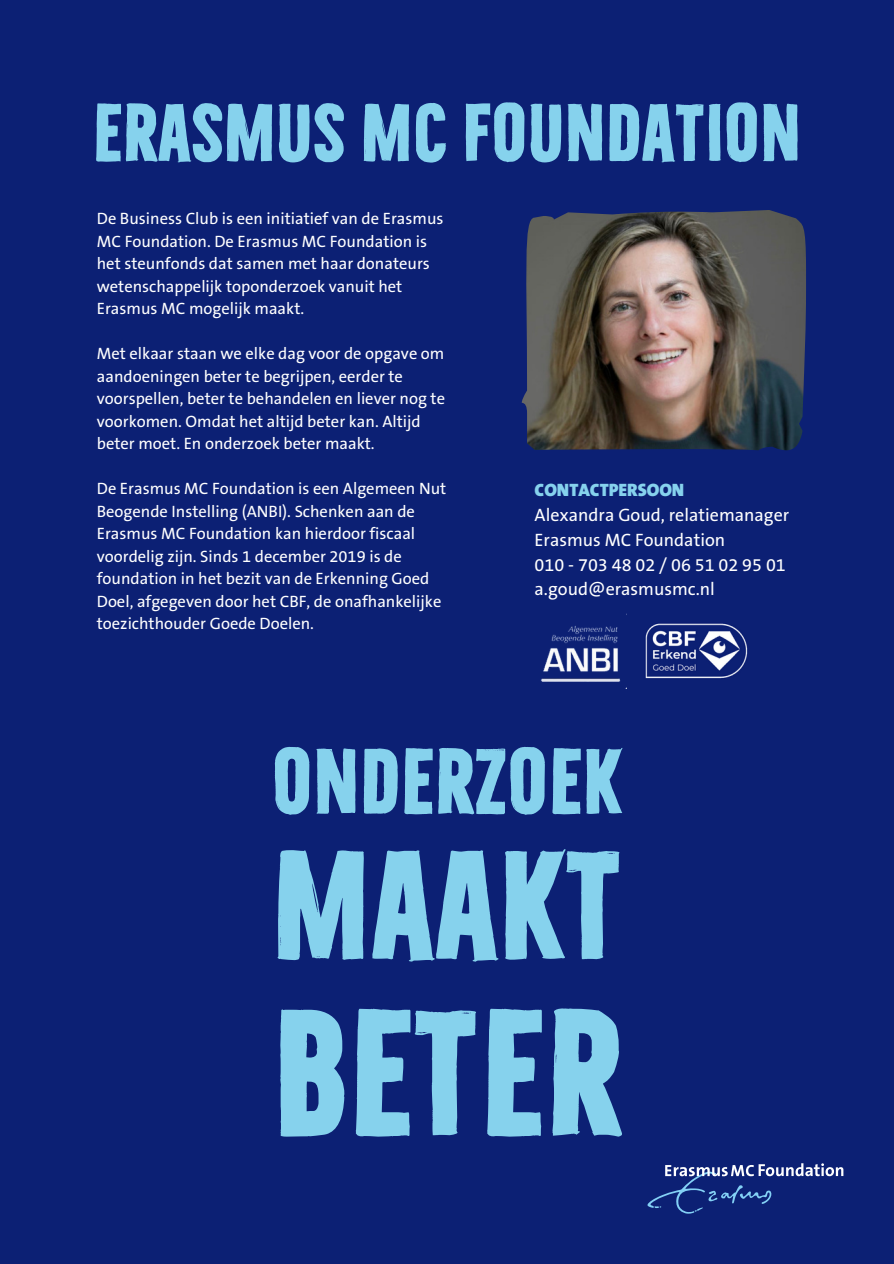
<style>
.page{position:relative;width:894px;height:1264px;background:#fff}
.page>*{position:absolute;margin:0;border:0;box-sizing:border-box;transform-origin:0 0}
.t1{font:700 162.15px "Bellfort Draw Dark";color:#86d2ed}
.t2{font:700 140.55px "Bellfort Draw Dark";color:#86d2ed}
.t3{font:700 84px "Bellfort Draw Dark";color:#86d2ed}
.t4{font:700 73.95px "Bellfort Draw Dark";color:#86d2ed}
.t5{font:18px "The Sans B5 Plain";color:#fff}
.t6{font:900 18px "The Sans B9";color:#86d2ed}
.t7{font:16.5px/22.5px "The Sans B5 Plain";color:#fff}
</style>
<div class="page">
<div style="left:0;top:0;width:893px;height:1263px;background:#0c2074"></div>
<svg style="left:647px;top:1163px;width:196px;height:50px"></svg>
<img style="left:645px;top:623px;width:103px;height:56px">
<img style="left:541px;top:625px;width:80px;height:57px">
<img style="left:521px;top:210px;width:284px;height:240px">
<p class="t4" style="left:92px;top:86px;width:709px">ERASMUS MC FOUNDATION</p>
<p class="t7" style="left:97px;top:208px;width:348px">De Business Club is een initiatief van de Erasmus MC Foundation. De Erasmus MC Foundation is het steunfonds dat samen met haar donateurs wetenschappelijk toponderzoek vanuit het Erasmus MC mogelijk maakt.</p>
<p class="t7" style="left:97px;top:343px;width:349px">Met elkaar staan we elke dag voor de opgave om aandoeningen beter te begrijpen, eerder te voorspellen, beter te behandelen en liever nog te voorkomen. Omdat het altijd beter kan. Altijd beter moet. En onderzoek beter maakt.</p>
<p class="t7" style="left:97px;top:478px;width:351px">De Erasmus MC Foundation is een Algemeen Nut Beogende Instelling (ANBI). Schenken aan de Erasmus MC Foundation kan hierdoor fiscaal voordelig zijn. Sinds 1 december 2019 is de foundation in het bezit van de Erkenning Goed Doel, afgegeven door het CBF, de onafhankelijke toezichthouder Goede Doelen.</p>
<p class="t6" style="left:534px;top:480px;width:151px">CONTACTPERSOON</p>
<p class="t5" style="left:534px;top:505px;width:256px">Alexandra Goud, relatiemanager</p>
<p class="t5" style="left:534px;top:530px;width:192px">Erasmus MC Foundation</p>
<p class="t5" style="left:534px;top:555px;width:253px">010 - 703 48 02 / 06 51 02 95 01</p>
<p class="t5" style="left:534px;top:580px;width:182px">a.goud@erasmusmc.nl</p>
<p class="t3" style="left:271px;top:728px;width:352px">ONDERZOEK</p>
<p class="t2" style="left:271px;top:816px;width:352px">MAAKT</p>
<p class="t1" style="left:271px;top:971px;width:352px">BETER</p>
</div>
